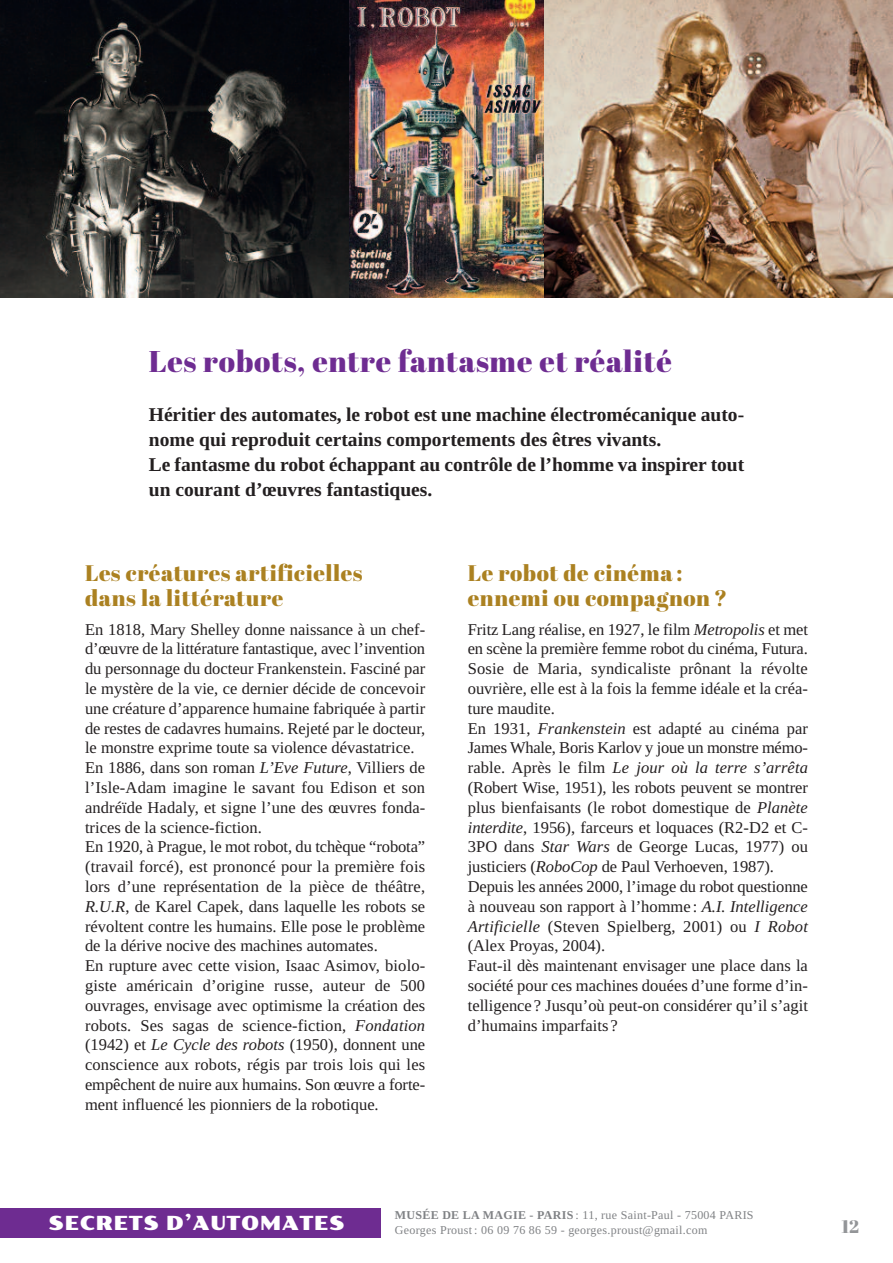
<style>
.page{position:relative;width:893px;height:1263px;background:#fff}
.page>*{position:absolute;margin:0;border:0;box-sizing:border-box;transform-origin:0 0}
.t1{font:30px "Abril Fatface";letter-spacing:.025em;color:#6e2c91}
.t2{font:22.5px/25.5px "Abril Fatface";letter-spacing:.025em;color:#ab8121}
.t3{font:700 19.5px/24.8px "Tinos";color:#231f20}
.t4{font:19.5px "Poller One";letter-spacing:.025em;color:#fff}
.t5{font:18px "Abril Fatface";color:#939598}
.t6{font:16.5px/19.8px "Tinos";color:#231f20}
.t7{font:12px/14.4px "Tinos";letter-spacing:.025em;color:#808285}
.s1{font-style:italic}
.s2{font-weight:700}
</style>
<div class="page">
<div style="left:0;top:1208px;width:381px;height:29px;background:#6e2c91"></div>
<img style="left:544px;top:0;width:349px;height:298px">
<img style="left:0;top:0;width:349px;height:298px">
<img style="left:349px;top:0;width:195px;height:298px">
<h1 class="t1" style="left:149px;top:340px;width:524px">Les robots, entre fantasme et réalité</h1>
<p class="t3" style="left:149px;top:402px;width:597px">Héritier des automates, le robot est une machine électromécanique auto&shy;nome qui reproduit certains comportements des êtres vivants.<br>Le fantasme du robot échappant au contrôle de l’homme va inspirer tout un courant d’œuvres fantastiques.</p>
<h2 class="t2" style="left:85px;top:559px;width:279px">Les créatures artificielles dans la littérature</h2>
<p class="t6" style="left:85px;top:619px;width:342px">En 1818, Mary Shelley donne naissance à un chef&shy;d’œuvre de la littérature fantastique, avec l’invention du personnage du docteur Frankenstein. Fasciné par le mystère de la vie, ce dernier décide de concevoir une créature d’apparence humaine fabriquée à partir de restes de cadavres humains. Rejeté par le docteur, le monstre exprime toute sa violence dévastatrice.<br>En 1886, dans son roman <span class="s1">L’Eve Future</span>, Villiers de l’Isle-Adam imagine le savant fou Edison et son andréïde Hadaly, et signe l’une des œuvres fonda&shy;trices de la science-fiction.<br>En 1920, à Prague, le mot robot, du tchèque “robota” (travail forcé), est prononcé pour la première fois lors d’une représentation de la pièce de théâtre, <span class="s1">R.U.R</span>, de Karel Capek, dans laquelle les robots se révoltent contre les humains. Elle pose le problème de la dérive nocive des machines automates.<br>En rupture avec cette vision, Isaac Asimov, biolo&shy;giste américain d’origine russe, auteur de 500 ouvrages, envisage avec optimisme la création des robots. Ses sagas de science-fiction, <span class="s1">Fondation </span>(1942) et <span class="s1">Le Cycle des robots</span> (1950), donnent une conscience aux robots, régis par trois lois qui les empêchent de nuire aux humains. Son œuvre a forte&shy;ment influencé les pionniers de la robotique.</p>
<h2 class="t2" style="left:468px;top:559px;width:261px">Le robot de cinéma : ennemi ou compagnon ?</h2>
<p class="t6" style="left:468px;top:619px;width:342px">Fritz Lang réalise, en 1927, le film <span class="s1">Metropolis</span> et met en scène la première femme robot du cinéma, Futura.<br>Sosie de Maria, syndicaliste prônant la révolte ouvrière, elle est à la fois la femme idéale et la créa&shy;ture maudite.<br>En 1931, <span class="s1">Frankenstein</span> est adapté au cinéma par James Whale, Boris Karlov y joue un monstre mémo&shy;rable. Après le film <span class="s1">Le jour où la terre s’arrêta </span>(Robert Wise, 1951), les robots peuvent se montrer plus bienfaisants (le robot domestique de <span class="s1">Planète interdite</span>, 1956), farceurs et loquaces (R2-D2 et C-3PO dans <span class="s1">Star Wars</span> de George Lucas, 1977) ou justiciers (<span class="s1">RoboCop</span> de Paul Verhoeven, 1987).<br>Depuis les années 2000, l’image du robot questionne à nouveau son rapport à l’homme : <span class="s1">A.I. Intelligence Artificielle</span> (Steven Spielberg, 2001) ou <span class="s1">I Robot </span>(Alex Proyas, 2004).<br>Faut-il dès maintenant envisager une place dans la société pour ces machines douées d’une forme d’in&shy;telligence ? Jusqu’où peut-on considérer qu’il s’agit d’humains imparfaits ?</p>
<p class="t4" style="left:49px;top:1211px;width:298px">SECRETS D’AUTOMATES</p>
<p class="t7" style="left:395px;top:1208px;width:360px"><span class="s2">MUSÉE DE LA MAGIE - PARIS</span> : 11, rue Saint-Paul - 75004 PARIS<br>Georges Proust : 06 09 76 86 59 - georges.proust@gmail.com</p>
<p class="t5" style="left:841px;top:1214px;width:19px">12</p>
</div>
